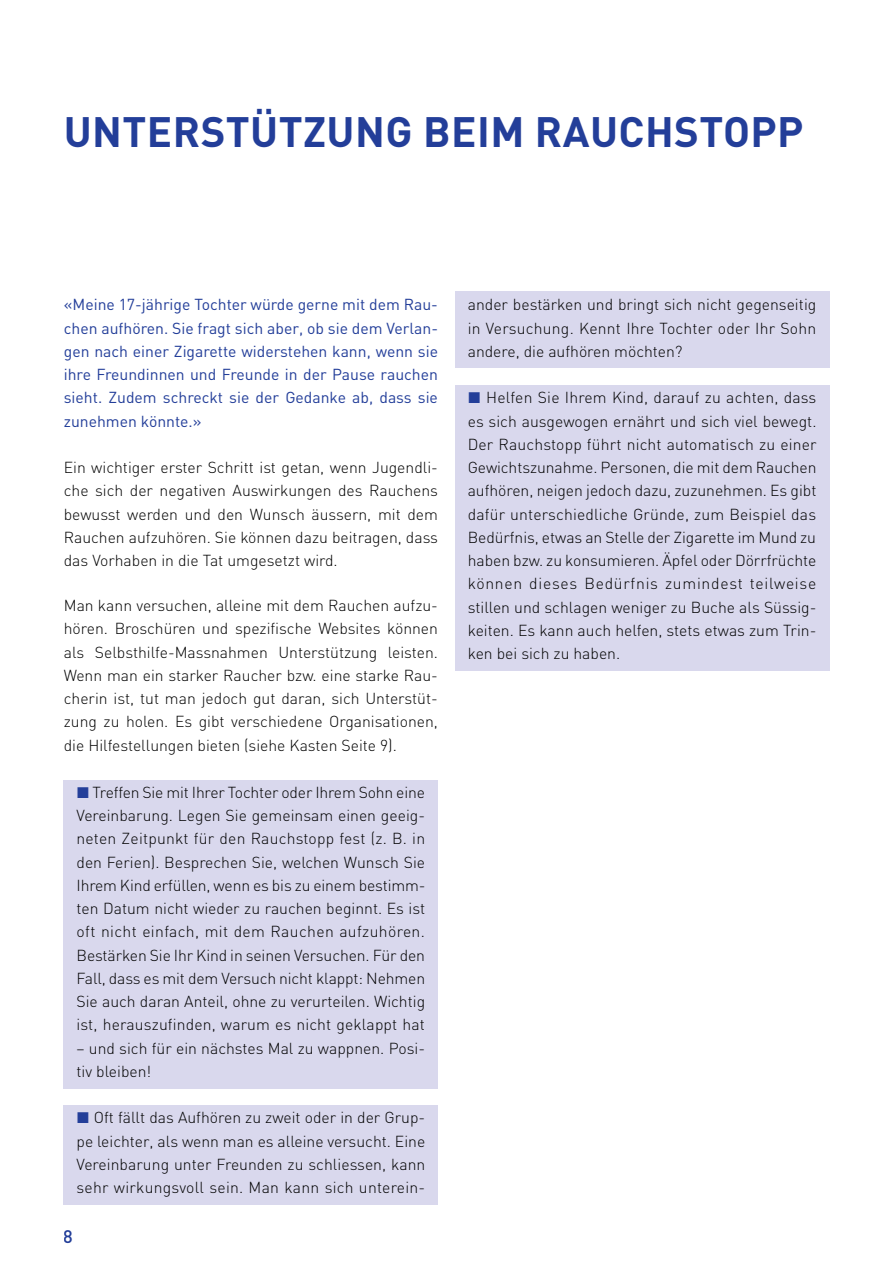
<style>
.page{position:relative;width:893px;height:1263px;background:#fff}
.page>*{position:absolute;margin:0;border:0;box-sizing:border-box;transform-origin:0 0}
.t1{font:700 42px "DIN";letter-spacing:.01em;color:#233e99}
.t2{font:500 18px "DIN";color:#233e99}
.t3{font:300 15.75px/23.2px "DIN";color:#000;text-align:justify}
.t4{font:15.75px/23.2px "DIN";color:#233e99;text-align:justify}
.s1{font-family:"European Pi Three";font-weight:400;color:#233e99}
</style>
<div class="page">
<div style="left:455px;top:292px;width:374px;height:76px;background:#d9d8ed"></div>
<div style="left:64px;top:1106px;width:374px;height:99px;background:#d9d8ed"></div>
<div style="left:455px;top:385px;width:374px;height:285px;background:#d9d8ed"></div>
<div style="left:64px;top:780px;width:374px;height:309px;background:#d9d8ed"></div>
<h1 class="t1" style="left:64px;top:105px;width:741px">UNTERSTÜTZUNG BEIM RAUCHSTOPP</h1>
<p class="t4" style="left:64px;top:293px;width:376px">«Meine 17-jährige Tochter würde gerne mit dem Rau&shy;chen aufhören. Sie fragt sich aber, ob sie dem Verlan&shy;gen nach einer Zigarette widerstehen kann, wenn sie ihre Freundinnen und Freunde in der Pause rauchen sieht. Zudem schreckt sie der Gedanke ab, dass sie zunehmen könnte.»</p>
<p class="t3" style="left:64px;top:456px;width:376px">Ein wichtiger erster Schritt ist getan, wenn Jugendli&shy;che sich der negativen Auswirkungen des Rauchens bewusst werden und den Wunsch äussern, mit dem Rauchen aufzuhören. Sie können dazu beitragen, dass das Vorhaben in die Tat umgesetzt wird.</p>
<p class="t3" style="left:64px;top:594px;width:376px">Man kann versuchen, alleine mit dem Rauchen aufzu&shy;hören. Broschüren und spezifische Websites können als Selbsthilfe- Massnahmen Unterstützung leisten.<br>Wenn man ein starker Raucher bzw. eine starke Rau&shy;cherin ist, tut man jedoch gut daran, sich Unterstüt&shy;zung zu holen. Es gibt verschiedene Organisationen, die Hilfestellungen bieten (siehe Kasten Seite 9).</p>
<p class="t3" style="left:77px;top:780px;width:350px"><span class="s1">L</span> Treffen Sie mit Ihrer Tochter oder Ihrem Sohn eine Vereinbarung. Legen Sie gemeinsam einen geeig&shy;neten Zeitpunkt für den Rauchstopp fest (z. B. in den Ferien). Besprechen Sie, welchen Wunsch Sie Ihrem Kind erfüllen, wenn es bis zu einem bestimm&shy;ten Datum nicht wieder zu rauchen beginnt. Es ist oft nicht einfach, mit dem Rauchen aufzuhören.<br>Bestärken Sie Ihr Kind in seinen Versuchen. Für den Fall, dass es mit dem Versuch nicht klappt: Nehmen Sie auch daran Anteil, ohne zu verurteilen. Wichtig ist, herauszufinden, warum es nicht geklappt hat</p>
<p class="t3" style="left:77px;top:1036px;width:350px">– und sich für ein nächstes Mal zu wappnen. Posi&shy;tiv bleiben!</p>
<p class="t3" style="left:77px;top:1106px;width:350px"><span class="s1">L</span> Oft fällt das Aufhören zu zweit oder in der Grup&shy;pe leichter, als wenn man es alleine versucht. Eine Vereinbarung unter Freunden zu schliessen, kann sehr wirkungsvoll sein. Man kann sich unterein-</p>
<p class="t2" style="left:64px;top:1225px;width:11px">8</p>
<p class="t3" style="left:468px;top:293px;width:350px">ander bestärken und bringt sich nicht gegenseitig in Versuchung. Kennt Ihre Tochter oder Ihr Sohn andere, die aufhören möchten?</p>
<p class="t3" style="left:468px;top:386px;width:350px"><span class="s1">L</span> Helfen Sie Ihrem Kind, darauf zu achten, dass es sich ausgewogen ernährt und sich viel bewegt.<br>Der Rauchstopp führt nicht automatisch zu einer Gewichtszunahme. Personen, die mit dem Rauchen aufhören, neigen jedoch dazu, zuzunehmen. Es gibt dafür unterschiedliche Gründe, zum Beispiel das Bedürfnis, etwas an Stelle der Zigarette im Mund zu haben bzw. zu konsumieren. Äpfel oder Dörrfrüchte können dieses Bedürfnis zumindest teilweise stillen und schlagen weniger zu Buche als Süssig&shy;keiten. Es kann auch helfen, stets etwas zum Trin&shy;ken bei sich zu haben.</p>
</div>
